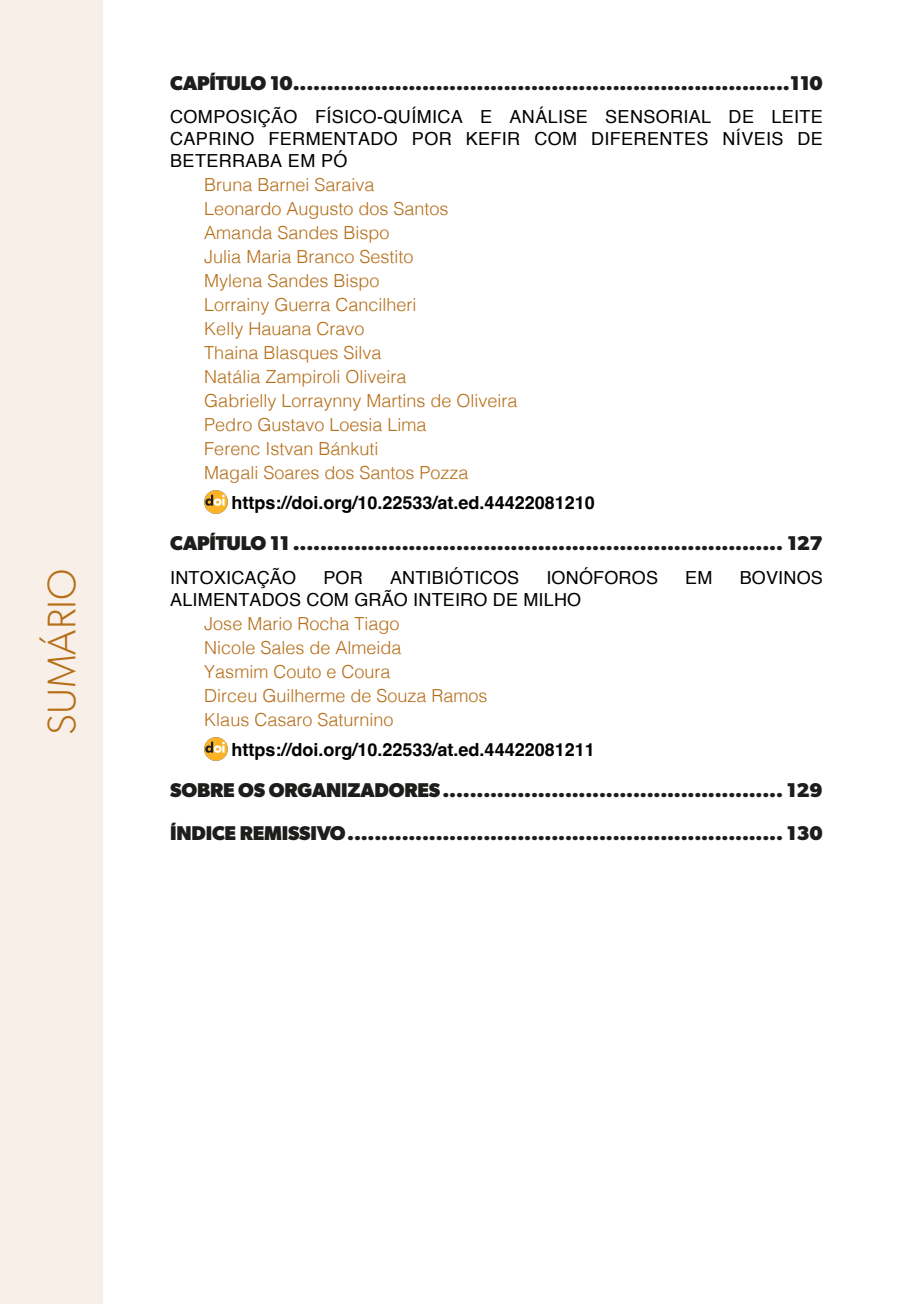
<style>
.page{position:relative;width:908px;height:1304px;background:#fff}
.page>*{position:absolute;margin:0;border:0;box-sizing:border-box;transform-origin:0 0}
.t1{font:300 40px "Gibson";color:#b66e19}
.t2{font:700 20px/43px "Gibson";letter-spacing:-.01em;color:#1d1d1b}
.t3{font:300 18px/24px "Helvetica";color:#b66e19}
.t4{font:18px/22px "Helvetica";letter-spacing:.01em;color:#000;text-align:justify}
.t5{font:700 18px "Helvetica";color:#000}
</style>
<div class="page">
<div style="left:0;top:0;width:103px;height:1304px;background:#f8f0e8"></div>
<img style="left:204px;top:490px;width:23px;height:23px">
<img style="left:204px;top:737px;width:23px;height:23px">
<h1 class="t1" style="left:37px;top:735px;width:167px;rotate:-90deg">SUMÁRIO</h1>
<p class="t2" style="left:170px;top:61px;width:653px">CAPÍTULO 10.........................................................................110</p>
<p class="t4" style="left:170px;top:106px;width:654px">COMPOSIÇÃO FÍSICO-QUÍMICA E ANÁLISE SENSORIAL DE LEITE CAPRINO FERMENTADO POR KEFIR COM DIFERENTES NÍVEIS DE BETERRABA EM PÓ</p>
<p class="t3" style="left:204px;top:171px;width:315px">Bruna Barnei Saraiva<br>Leonardo Augusto dos Santos<br>Amanda Sandes Bispo<br>Julia Maria Branco Sestito<br>Mylena Sandes Bispo<br>Lorrainy Guerra Cancilheri<br>Kelly Hauana Cravo<br>Thaina Blasques Silva<br>Natália Zampiroli Oliveira<br>Gabrielly Lorraynny Martins de Oliveira<br>Pedro Gustavo Loesia Lima<br>Ferenc Istvan Bánkuti<br>Magali Soares dos Santos Pozza</p>
<p class="t5" style="left:231px;top:492px;width:365px">https://doi.org/10.22533/at.ed.44422081210</p>
<p class="t2" style="left:170px;top:522px;width:653px">CAPÍTULO 11 ........................................................................ 127</p>
<p class="t4" style="left:170px;top:567px;width:127px">INTOXICAÇÃO</p>
<p class="t4" style="left:323px;top:567px;width:41px">POR</p>
<p class="t4" style="left:390px;top:567px;width:131px">ANTIBIÓTICOS</p>
<p class="t4" style="left:546px;top:567px;width:113px">IONÓFOROS</p>
<p class="t4" style="left:685px;top:567px;width:29px">EM</p>
<p class="t4" style="left:739px;top:567px;width:85px">BOVINOS</p>
<p class="t4" style="left:170px;top:589px;width:412px">ALIMENTADOS COM GRÃO INTEIRO DE MILHO</p>
<p class="t3" style="left:204px;top:610px;width:285px">Jose Mario Rocha Tiago<br>Nicole Sales de Almeida<br>Yasmim Couto e Coura<br>Dirceu Guilherme de Souza Ramos<br>Klaus Casaro Saturnino</p>
<p class="t5" style="left:231px;top:739px;width:365px">https://doi.org/10.22533/at.ed.44422081211</p>
<p class="t2" style="left:170px;top:768px;width:653px">SOBRE OS ORGANIZADORES.................................................. 129<br>ÍNDICE REMISSIVO................................................................ 130</p>
</div>
